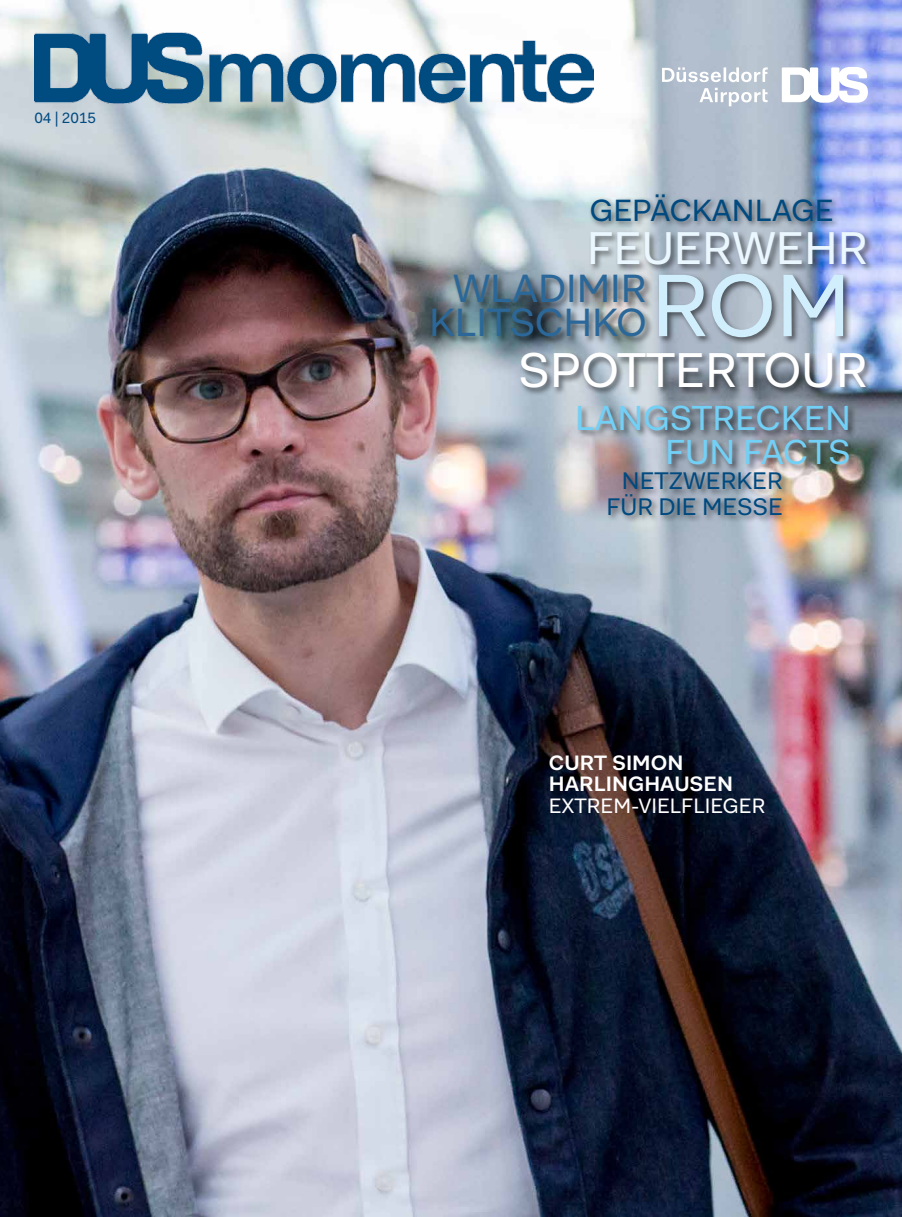
<style>
.page{position:relative;width:902px;height:1217px;background:#fff}
.page>*{position:absolute;margin:0;border:0;box-sizing:border-box;transform-origin:0 0}
.t1{font:89.1px "DUS Fakt Pro";color:#d1eefc}
.t2{font:49.2px "DUS Fakt Pro";color:#fff}
.t3{font:46.3px "DUS Fakt Pro";color:#ebf7fe}
.t4{font:39.7px/34px "DUS Fakt Pro";color:#2b6899;text-align:right}
.t5{font:35px/34px "DUS Fakt Pro";color:#72d0f6;text-align:right}
.t6{font:30.9px "DUS Fakt Pro";color:#004a80}
.t7{font:24.2px/25.5px "DUS Fakt Pro";color:#004a80;text-align:right}
.t8{font:600 21px/21.3px "DUS Fakt Pro";color:#fff}
.t9{font:21px "DUS Fakt Pro";color:#fff}
.t10{font:15px "DUS Fakt Pro";color:#004a80}
</style>
<div class="page">
<img style="left:0;top:0;width:901px;height:1216px">
<div style="left:519px;top:351px;width:355px;height:45px;background:#000;opacity:.55"></div>
<div style="left:576px;top:403px;width:281px;height:70px;background:#000;opacity:.55"></div>
<div style="left:430px;top:273px;width:223px;height:72px;background:#000;opacity:.55"></div>
<div style="left:606px;top:470px;width:184px;height:54px;background:#000;opacity:.55"></div>
<div style="left:588px;top:192px;width:251px;height:37px;background:#000;opacity:.55"></div>
<div style="left:588px;top:230px;width:286px;height:43px;background:#000;opacity:.55"></div>
<div style="left:657px;top:272px;width:194px;height:74px;background:#000;opacity:.55"></div>
<svg style="left:781px;top:67px;width:86px;height:36px"></svg>
<svg style="left:662px;top:67px;width:105px;height:39px"></svg>
<img style="left:34px;top:32px;width:559px;height:72px">
<p class="t10" style="left:34px;top:108px;width:63px">04 | 2015</p>
<h3 class="t6" style="left:589px;top:190px;width:245px">GEPÄCKANLAGE</h3>
<h3 class="t3" style="left:586px;top:217px;width:283px">FEUERWEHR</h3>
<h1 class="t1" style="left:651px;top:246px;width:201px">ROM</h1>
<h3 class="t4" style="left:429px;top:271px;width:219px">WLADIMIR<br>KLITSCHKO</h3>
<h2 class="t2" style="left:518px;top:337px;width:351px">SPOTTERTOUR</h2>
<h3 class="t5" style="left:575px;top:400px;width:277px">LANGSTRECKEN<br>FUN FACTS</h3>
<p class="t7" style="left:606px;top:468px;width:178px">NETZWERKER<br>FÜR DIE MESSE</p>
<p class="t8" style="left:549px;top:752px;width:186px">CURT SIMON<br>HARLINGHAUSEN</p>
<p class="t9" style="left:549px;top:791px;width:218px">EXTREM-VIELFLIEGER</p>
</div>
